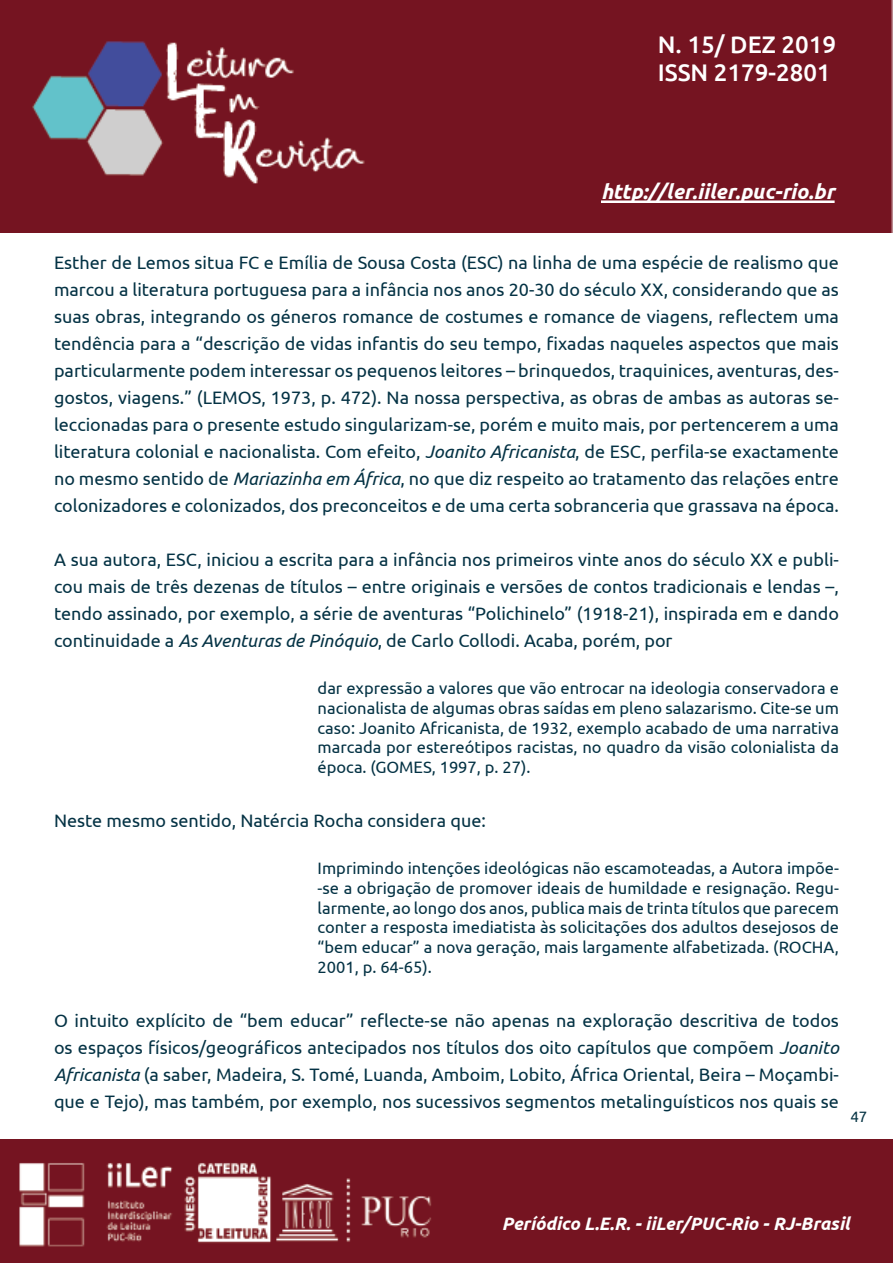
<style>
.page{position:relative;width:893px;height:1263px;background:#fff}
.page>*{position:absolute;margin:0;border:0;box-sizing:border-box;transform-origin:0 0}
.t1{font:500 24px/28.8px "Ubuntu";color:#fff}
.t2{font:italic 700 21px "Ubuntu";color:#fff}
.t3{font:18px/27px "Ubuntu";color:#043244;text-align:justify}
.t4{font:italic 700 18px "Ubuntu";color:#fff}
.t5{font:16.5px/19.8px "Ubuntu";color:#043244;text-align:justify}
.t6{font:15px "Ubuntu";color:#063444}
.s1{font-style:italic}
</style>
<div class="page">
<img style="left:0;top:0;width:893px;height:232px">
<img style="left:0;top:1140px;width:893px;height:123px">
<div style="left:510px;top:15px;width:357px;height:187px;background:#751421"></div>
<div style="left:38px;top:191px;width:357px;height:30px;background:#751421"></div>
<hr style="left:601px;top:200px;width:234px;height:3px;background:#fff">
<h1 class="t1" style="left:658px;top:29px;width:180px">N. 15/ DEZ 2019<br>ISSN 2179-2801</h1>
<p class="t2" style="left:601px;top:179px;width:235px">http://ler.iiler.puc-rio.br</p>
<p class="t3" style="left:54px;top:249px;width:786px">Esther de Lemos situa FC e Emília de Sousa Costa (ESC) na linha de uma espécie de realismo que marcou a literatura portuguesa para a infância nos anos 20-30 do século XX, considerando que as suas obras, integrando os géneros romance de costumes e romance de viagens, reflectem uma tendência para a “descrição de vidas infantis do seu tempo, fixadas naqueles aspectos que mais particularmente podem interessar os pequenos leitores – brinquedos, traquinices, aventuras, des&shy;gostos, viagens.” (LEMOS, 1973, p. 472). Na nossa perspectiva, as obras de ambas as autoras se&shy;leccionadas para o presente estudo singularizam-se, porém e muito mais, por pertencerem a uma literatura colonial e nacionalista. Com efeito, <span class="s1">Joanito Africanista</span>, de ESC, perfila-se exactamente no mesmo sentido de <span class="s1">Mariazinha em África</span>, no que diz respeito ao tratamento das relações entre colonizadores e colonizados, dos preconceitos e de uma certa sobranceria que grassava na época.</p>
<p class="t3" style="left:54px;top:546px;width:786px">A sua autora, ESC, iniciou a escrita para a infância nos primeiros vinte anos do século XX e publi&shy;cou mais de três dezenas de títulos – entre originais e versões de contos tradicionais e lendas –, tendo assinado, por exemplo, a série de aventuras “Polichinelo” (1918-21), inspirada em e dando continuidade a <span class="s1">As Aventuras de Pinóquio</span>, de Carlo Collodi. Acaba, porém, por</p>
<p class="t5" style="left:318px;top:678px;width:523px">dar expressão a valores que vão entrocar na ideologia conservadora e nacionalista de algumas obras saídas em pleno salazarismo. Cite-se um caso: Joanito Africanista, de 1932, exemplo acabado de uma narrativa marcada por estereótipos racistas, no quadro da visão colonialista da época. (GOMES, 1997, p. 27).</p>
<p class="t3" style="left:54px;top:807px;width:433px">Neste mesmo sentido, Natércia Rocha considera que:</p>
<p class="t5" style="left:318px;top:858px;width:523px">Imprimindo intenções ideológicas não escamoteadas, a Autora impõe--se a obrigação de promover ideais de humildade e resignação. Regu&shy;larmente, ao longo dos anos, publica mais de trinta títulos que parecem conter a resposta imediatista às solicitações dos adultos desejosos de “bem educar” a nova geração, mais largamente alfabetizada. (ROCHA, 2001, p. 64-65).</p>
<p class="t3" style="left:54px;top:1006px;width:786px">O intuito explícito de “bem educar” reflecte-se não apenas na exploração descritiva de todos os espaços físicos/geográficos antecipados nos títulos dos oito capítulos que compõem <span class="s1">Joanito Africanista</span> (a saber, Madeira, S. Tomé, Luanda, Amboim, Lobito, África Oriental, Beira – Moçambi&shy;que e Tejo), mas também, por exemplo, nos sucessivos segmentos metalinguísticos nos quais se</p>
<p class="t6" style="left:850px;top:1107px;width:18px">47</p>
<p class="t4" style="left:502px;top:1213px;width:349px">Períódico L.E.R. - iiLer/PUC-Rio - RJ-Brasil</p>
</div>
